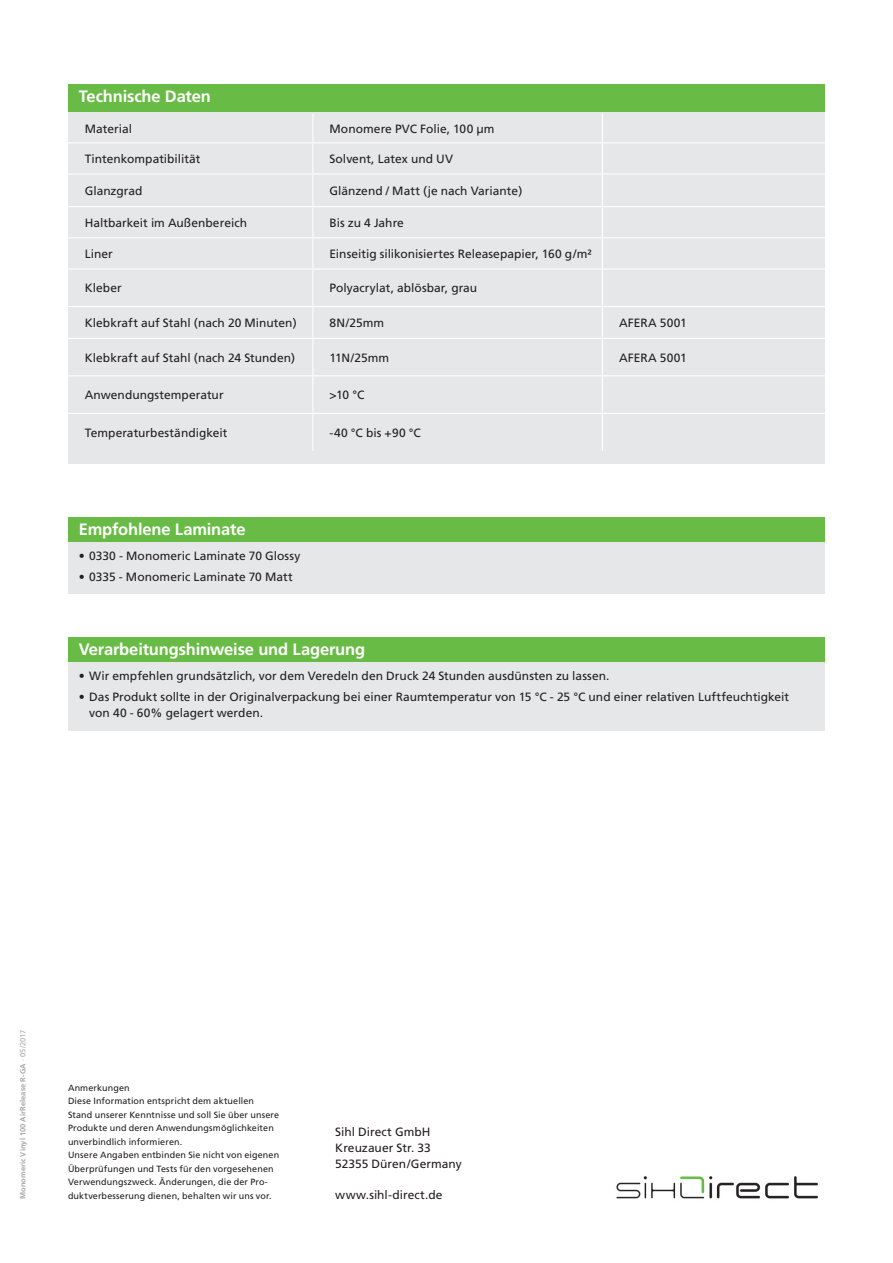
<style>
.page{position:relative;width:893px;height:1263px;background:#fff}
.page>*{position:absolute;margin:0;border:0;box-sizing:border-box;transform-origin:0 0}
.t1{font:700 16.5px "Frutiger";letter-spacing:-.01em;color:#fff}
.t2{font:12px/15.8px "Frutiger";color:#231f20}
.t3{font:9px/13.5px "Frutiger";letter-spacing:.015em;color:#231f20}
.t4{font:700 7.5px "Frutiger";letter-spacing:.015em;color:#a8a9ad}
.s1{font-weight:400}
</style>
<div class="page">
<div style="left:68px;top:112px;width:757px;height:351px;background:#e6e7e9"></div>
<div style="left:68px;top:84px;width:757px;height:28px;background:#68bc45"></div>
<img style="left:616px;top:1176px;width:202px;height:23px">
<div style="left:68px;top:662px;width:757px;height:68px;background:#e6e7e9"></div>
<div style="left:68px;top:637px;width:757px;height:25px;background:#68bc45"></div>
<svg style="left:312px;top:113px;width:1px;height:29px"></svg>
<svg style="left:602px;top:113px;width:1px;height:29px"></svg>
<hr style="left:68px;top:142px;width:245px;height:1px;background:#fff">
<hr style="left:313px;top:142px;width:289px;height:1px;background:#fff">
<hr style="left:312px;top:143px;width:1px;height:30px;background:#fff">
<hr style="left:602px;top:142px;width:244px;height:1px;background:#fff">
<hr style="left:602px;top:143px;width:1px;height:30px;background:#fff">
<hr style="left:68px;top:173px;width:245px;height:2px;background:#fff">
<hr style="left:313px;top:173px;width:289px;height:2px;background:#fff">
<hr style="left:312px;top:175px;width:1px;height:31px;background:#fff">
<hr style="left:602px;top:173px;width:244px;height:2px;background:#fff">
<hr style="left:602px;top:175px;width:1px;height:31px;background:#fff">
<hr style="left:68px;top:206px;width:245px;height:1px;background:#fff">
<hr style="left:313px;top:206px;width:289px;height:1px;background:#fff">
<hr style="left:312px;top:207px;width:1px;height:30px;background:#fff">
<hr style="left:602px;top:206px;width:244px;height:1px;background:#fff">
<hr style="left:602px;top:207px;width:1px;height:30px;background:#fff">
<hr style="left:68px;top:237px;width:245px;height:1px;background:#fff">
<hr style="left:313px;top:237px;width:289px;height:1px;background:#fff">
<hr style="left:312px;top:238px;width:1px;height:30px;background:#fff">
<hr style="left:602px;top:237px;width:244px;height:1px;background:#fff">
<hr style="left:602px;top:238px;width:1px;height:30px;background:#fff">
<hr style="left:68px;top:268px;width:245px;height:2px;background:#fff">
<hr style="left:313px;top:268px;width:289px;height:2px;background:#fff">
<hr style="left:312px;top:270px;width:1px;height:36px;background:#fff">
<hr style="left:602px;top:268px;width:244px;height:2px;background:#fff">
<hr style="left:602px;top:270px;width:1px;height:36px;background:#fff">
<hr style="left:68px;top:306px;width:245px;height:1px;background:#fff">
<hr style="left:313px;top:306px;width:289px;height:1px;background:#fff">
<hr style="left:312px;top:307px;width:1px;height:31px;background:#fff">
<hr style="left:602px;top:306px;width:244px;height:1px;background:#fff">
<hr style="left:602px;top:307px;width:1px;height:31px;background:#fff">
<hr style="left:68px;top:338px;width:245px;height:1px;background:#fff">
<hr style="left:313px;top:338px;width:289px;height:1px;background:#fff">
<hr style="left:312px;top:339px;width:1px;height:36px;background:#fff">
<hr style="left:602px;top:338px;width:244px;height:1px;background:#fff">
<hr style="left:602px;top:339px;width:1px;height:36px;background:#fff">
<hr style="left:68px;top:375px;width:245px;height:1px;background:#fff">
<hr style="left:313px;top:375px;width:289px;height:1px;background:#fff">
<hr style="left:312px;top:376px;width:1px;height:37px;background:#fff">
<hr style="left:602px;top:375px;width:244px;height:1px;background:#fff">
<hr style="left:602px;top:376px;width:1px;height:37px;background:#fff">
<hr style="left:68px;top:413px;width:245px;height:1px;background:#fff">
<hr style="left:313px;top:413px;width:289px;height:1px;background:#fff">
<hr style="left:312px;top:414px;width:1px;height:37px;background:#fff">
<hr style="left:602px;top:413px;width:244px;height:1px;background:#fff">
<hr style="left:602px;top:414px;width:1px;height:37px;background:#fff">
<div style="left:68px;top:542px;width:757px;height:52px;background:#e6e7e9"></div>
<div style="left:68px;top:517px;width:757px;height:25px;background:#68bc45"></div>
<h1 class="t1" style="left:79px;top:87px;width:134px">Technische Daten</h1>
<p class="t2" style="left:85px;top:121px;width:49px">Material</p>
<p class="t2" style="left:330px;top:121px;width:166px">Monomere PVC Folie, 100 µm</p>
<p class="t2" style="left:85px;top:151px;width:117px">Tintenkompatibilität</p>
<p class="t2" style="left:330px;top:151px;width:125px">Solvent, Latex und UV</p>
<p class="t2" style="left:85px;top:183px;width:59px">Glanzgrad</p>
<p class="t2" style="left:330px;top:183px;width:194px">Glänzend / Matt (je nach Variante)</p>
<p class="t2" style="left:85px;top:215px;width:164px">Haltbarkeit im Außenbereich</p>
<p class="t2" style="left:330px;top:215px;width:76px">Bis zu 4 Jahre</p>
<p class="t2" style="left:85px;top:246px;width:30px">Liner</p>
<p class="t2" style="left:330px;top:246px;width:264px">Einseitig silikonisiertes Releasepapier, 160 g/m²</p>
<p class="t2" style="left:85px;top:280px;width:39px">Kleber</p>
<p class="t2" style="left:330px;top:280px;width:149px">Polyacrylat, ablösbar, grau</p>
<p class="t2" style="left:85px;top:315px;width:214px">Klebkraft auf Stahl (nach 20 Minuten)</p>
<p class="t2" style="left:330px;top:315px;width:56px">8N/25mm</p>
<p class="t2" style="left:619px;top:315px;width:69px">AFERA 5001</p>
<p class="t2" style="left:85px;top:350px;width:212px">Klebkraft auf Stahl (nach 24 Stunden)</p>
<p class="t2" style="left:330px;top:350px;width:61px">11N/25mm</p>
<p class="t2" style="left:619px;top:350px;width:69px">AFERA 5001</p>
<p class="t2" style="left:85px;top:387px;width:140px">Anwendungstemperatur</p>
<p class="t2" style="left:330px;top:387px;width:36px">&gt;10 °C</p>
<p class="t2" style="left:85px;top:425px;width:144px">Temperaturbeständigkeit</p>
<p class="t2" style="left:330px;top:425px;width:93px">-40 °C bis +90 °C</p>
<h1 class="t1" style="left:79px;top:519px;width:168px">Empfohlene Laminate</h1>
<p class="t2" style="left:79px;top:548px;width:223px">• 0330 - Monomeric Laminate 70 Glossy</p>
<p class="t2" style="left:79px;top:569px;width:216px">• 0335 - Monomeric Laminate 70 Matt</p>
<h1 class="t1" style="left:79px;top:639px;width:288px">Verarbeitungshinweise und Lagerung</h1>
<p class="t2" style="left:79px;top:668px;width:532px">• Wir empfehlen grundsätzlich, vor dem Veredeln den Druck 24 Stunden ausdünsten zu lassen.</p>
<p class="t2" style="left:89px;top:688px;width:701px;line-height:16.5px;text-indent:-11px">• Das Produkt sollte in der Originalverpackung bei einer Raumtemperatur von 15 °C - 25 °C und einer relativen Luftfeuchtigkeit von 40 - 60% gelagert werden.</p>
<p class="t4" style="left:18px;top:1199px;width:171px;rotate:-90deg">Monomeric Vinyl 100 AirRelease R-GA <span class="s1">· 05/2017</span></p>
<p class="t3" style="left:68px;top:1081px;width:213px">Anmerkungen<br>Diese Information entspricht dem aktuellen Stand unserer Kenntnisse und soll Sie über unsere Produkte und deren Anwendungsmöglichkeiten unverbindlich informieren.<br>Unsere Angaben entbinden Sie nicht von eigenen Überprüfungen und Tests für den vorgesehenen Verwendungszweck. Änderungen, die der Pro&shy;duktverbesserung dienen, behalten wir uns vor.</p>
<p class="t2" style="left:335px;top:1124px;width:128px">Sihl Direct GmbH<br>Kreuzauer Str. 33<br>52355 Düren/Germany</p>
<p class="t2" style="left:335px;top:1187px;width:109px">www.sihl-direct.de</p>
</div>
